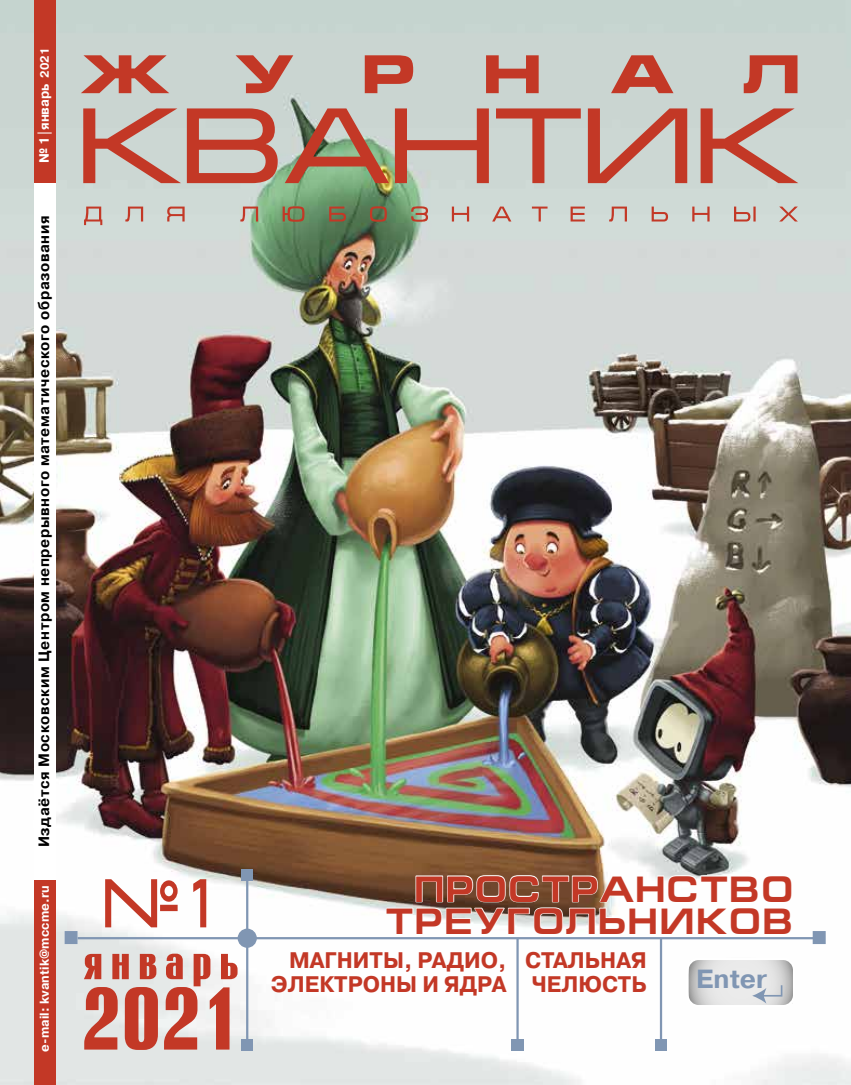
<style>
.page{position:relative;width:851px;height:1085px;background:#fff}
.page>*{position:absolute;margin:0;border:0;box-sizing:border-box;transform-origin:0 0}
.t1{font:700 87.3px "Rubrica";color:#c33826}
.t2{font:66px "Babaev C";color:#c33826;scale:.82 1}
.t3{font:700 52.5px "Rubrica";letter-spacing:.14em;color:#c33826}
.t4{font:700 36.6px/32.2px "Europe Ext";letter-spacing:.05em;color:#c33826;text-align:right;scale:.94 1}
.t5{font:700 26.25px "Pragmatica C";color:#8096b3}
.t6{font:700 22.5px/24px "Pragmatica C";color:#c33826;text-align:right}
.t7{font:700 15px "Pragmatica C";letter-spacing:.04em;color:#000}
.t8{font:700 13.5px "Pragmatica C";letter-spacing:-.01em;color:#fff;scale:.96 1}
.t9{font:700 12.75px "Pragmatica C";letter-spacing:.01em;color:#fff}
.s1{font-size:12px}
</style>
<div class="page">
<img style="left:0;top:0;width:850px;height:1084px">
<svg style="left:84px;top:206px;width:713px;height:19px;background:#b8b6a9"></svg>
<div style="left:34px;top:167px;width:21px;height:728px;background:#fff"></div>
<div style="left:34px;top:0;width:21px;height:183px;background:#c33826"></div>
<div style="left:34px;top:880px;width:21px;height:204px;background:#c33826"></div>
<div style="left:812px;top:930px;width:13px;height:13px;background:#8096b3;border:2px solid #8096b3"></div>
<hr style="left:74px;top:936px;width:750px;height:3px;background:#8096b3">
<div style="left:241px;top:1039px;width:12px;height:11px;background:#8096b3"></div>
<div style="left:238px;top:929px;width:18px;height:17px;background:#8096b3;border-radius:50%"></div>
<div style="left:237px;top:928px;width:20px;height:19px;border:2px solid #8096b3;border-radius:50%"></div>
<div style="left:241px;top:868px;width:12px;height:12px;background:#8096b3"></div>
<hr style="left:246px;top:868px;width:2px;height:176px;background:#8096b3">
<div style="left:65px;top:930px;width:13px;height:13px;background:#8096b3;border:2px solid #8096b3"></div>
<div style="left:511px;top:1039px;width:13px;height:11px;background:#8096b3"></div>
<hr style="left:516px;top:938px;width:2px;height:106px;background:#8096b3">
<div style="left:655px;top:1039px;width:11px;height:11px;background:#8096b3"></div>
<hr style="left:659px;top:938px;width:3px;height:106px;background:#8096b3">
<svg style="left:81px;top:55px;width:716px;height:38px;background:#c8a8a0"></svg>
<svg style="left:83px;top:108px;width:715px;height:75px;background:#c39b90"></svg>
<svg style="left:685px;top:957px;width:110px;height:50px"></svg>
<svg style="left:385px;top:874px;width:407px;height:61px"></svg>
<p class="t8" style="left:37px;top:162px;width:121px;rotate:-90deg">№ 1|январь <span class="s1">2021</span></p>
<p class="t7" style="left:36px;top:847px;width:633px;rotate:-90deg">Издаётся Московским Центром непрерывного математического образования</p>
<p class="t9" style="left:37px;top:1051px;width:168px;rotate:-90deg">e-mail: kvantik@mccme.ru</p>
<h2 class="t2" style="left:102px;top:869px;width:132px">№ 1</h2>
<h3 class="t4" style="left:385px;top:872px;width:435px">ПРОСТРАНСТВО<br>ТРЕУГОЛЬНИКОВ</h3>
<h3 class="t3" style="left:84px;top:935px;width:156px">январь</h3>
<h1 class="t1" style="left:81px;top:976px;width:161px">2021</h1>
<h3 class="t6" style="left:271px;top:948px;width:237px">МАГНИТЫ, РАДИО,<br>ЭЛЕКТРОНЫ И ЯДРА</h3>
<h3 class="t6" style="left:525px;top:948px;width:123px;text-align:left">СТАЛЬНАЯ<br>ЧЕЛЮСТЬ</h3>
<h3 class="t5" style="left:696px;top:963px;width:72px">Enter</h3>
</div>
